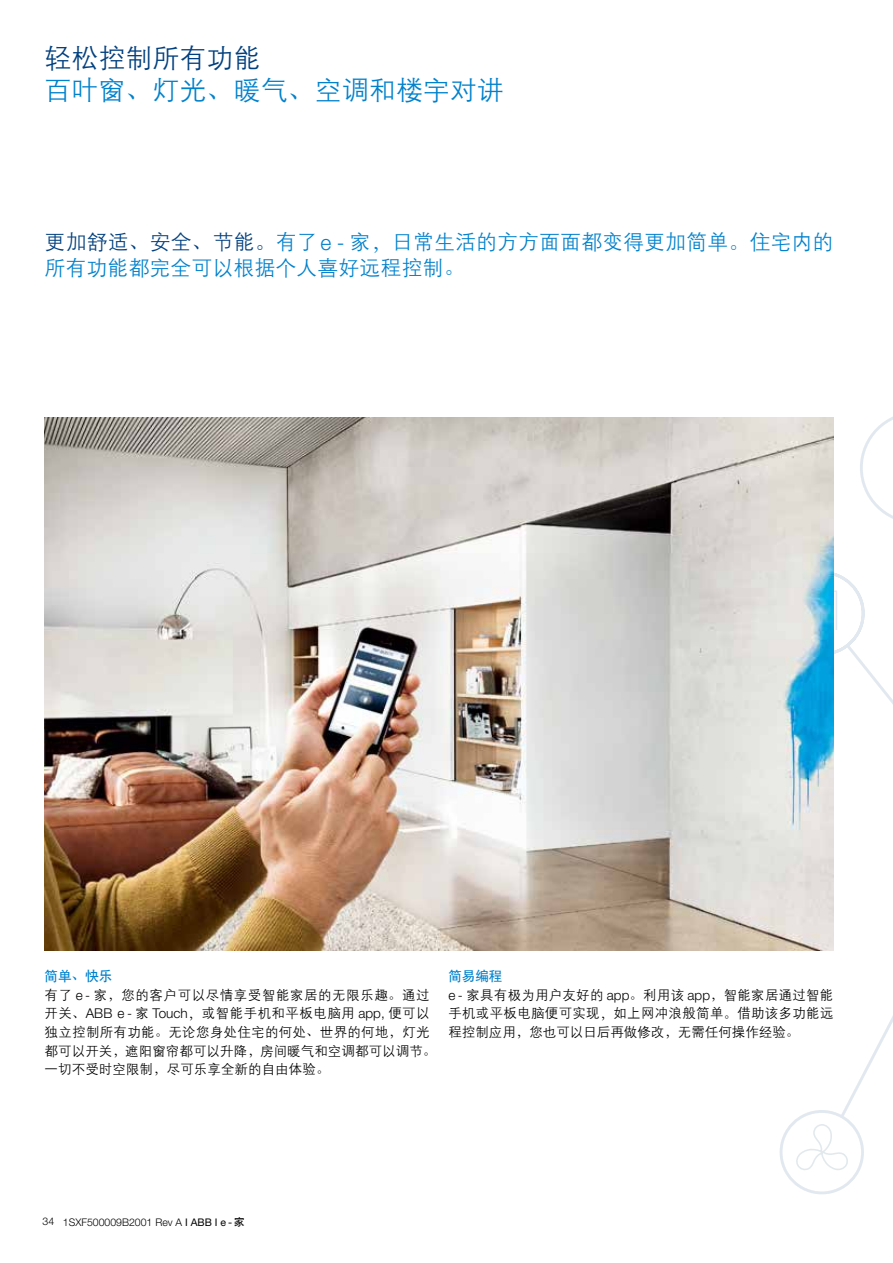
<style>
.page{position:relative;width:893px;height:1263px;background:#fff}
.page>*{position:absolute;margin:0;border:0;box-sizing:border-box;transform-origin:0 0}
.t1{font:27px/32.4px "H Yg 2 gj";color:#0081cc}
.t2{font:21px/25.2px "H Yg 2 gj";color:#0081cc}
.t3{font:13.5px/18.6px "H Yg 2 gj";letter-spacing:.02em;color:#000}
.t4{font:13.5px "H Yb 1 gj";color:#0081cc}
.t5{font:300 10.5px "Helvetica Neue LT Pro";color:#000}
.s1{color:#003f7e}
.s2{font-family:"ST Song"}
.s3{font-family:"ST Song";color:#003f7e}
.s4{font-family:"Helvetica Neue LT Std";font-weight:300}
.s5{font-family:"ST Zhongsong"}
.s6{font-family:"Helvetica Neue LT Std"}
.s7{font-family:"Helvetica Neue LT Std";font-weight:400}
.s8{font-family:"H Yb 1 gj";font-weight:400}
</style>
<div class="page">
<svg style="left:779px;top:417px;width:114px;height:756px"></svg>
<img style="left:45px;top:417px;width:788px;height:533px">
<h1 class="t1" style="left:45px;top:42px;width:460px"><span class="s1">轻松控制所有功能<br></span>百叶窗<span class="s2">、</span>灯光<span class="s2">、</span>暖气<span class="s2">、</span>空调和楼宇对讲</h1>
<h2 class="t2" style="left:45px;top:229px;width:790px"><span class="s1">更加舒适</span><span class="s3">、</span><span class="s1">安全</span><span class="s3">、</span><span class="s1">节能</span><span class="s3">。</span>有了<span class="s4">e -</span> 家<span class="s2">，</span>日常生活的方方面面都变得更加简单<span class="s2">。</span>住宅内的所有功能都完全可以根据个人喜好远程控制<span class="s2">。</span></h2>
<p class="t4" style="left:45px;top:969px;width:69px">简单<span class="s5">、</span>快乐</p>
<p class="t3" style="left:45px;top:985px;width:393px">有了 <span class="s4">e-</span> 家<span class="s2">，</span>您的客户可以尽情享受智能家居的无限乐趣<span class="s2">。</span>通过开关<span class="s2">、</span><span class="s4">ABB e -</span> 家 <span class="s4">Touch</span><span class="s2">，</span>或智能手机和平板电脑用 <span class="s4">app,</span> 便可以独立控制所有功能<span class="s2">。</span>无论您身处住宅的何处<span class="s2">、</span>世界的何地<span class="s2">，</span>灯光都可以开关<span class="s2">，</span>遮阳窗帘都可以升降<span class="s2">，</span>房间暖气和空调都可以调节<span class="s2">。</span>一切不受时空限制<span class="s2">，</span>尽可乐享全新的自由体验<span class="s2">。</span></p>
<p class="t4" style="left:448px;top:969px;width:55px">简易编程</p>
<p class="t3" style="left:448px;top:985px;width:387px;text-align:justify"><span class="s4">e -</span> 家具有极为用户友好的 <span class="s4">app</span><span class="s2">。</span>利用该 <span class="s4">app</span><span class="s2">，</span>智能家居通过智能手机或平板电脑便可实现<span class="s2">，</span>如上网冲浪般简单<span class="s2">。</span>借助该多功能远程控制应用<span class="s2">，</span>您也可以日后再做修改<span class="s2">，</span>无需任何操作经验<span class="s2">。</span></p>
<p class="t5" style="left:43px;top:1215px;width:203px">34 1<span class="s6">SXF</span>500009<span class="s6">B</span>2001 <span class="s6">Rev A</span> <span class="s7">I ABB I e -</span> <span class="s8">家</span></p>
</div>
